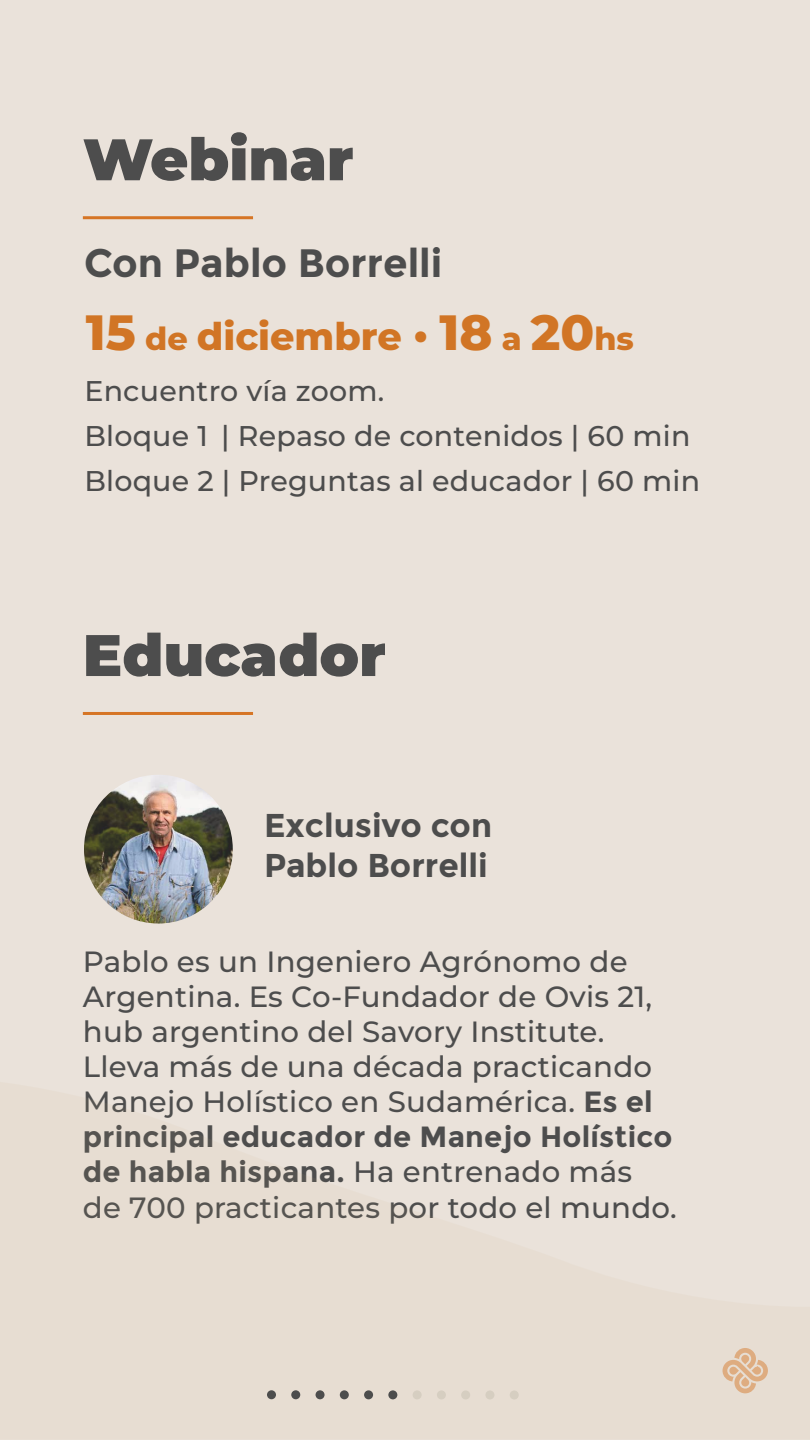
<style>
.page{position:relative;width:810px;height:1440px;background:#eae2da}
.page>*{position:absolute;margin:0;border:0;box-sizing:border-box;transform-origin:0 0}
.t1{font:900 58.5px "Montserrat";color:#4d4d4d}
.t2{font:700 39.6px "Montserrat";color:#4d4d4d}
.t3{font:800 38.1px "Montserrat";color:#d17525}
.t4{font:700 33px/39.6px "Montserrat";color:#4d4d4d}
.t5{font:500 29.25px/35.1px "Montserrat";letter-spacing:.01em;color:#4d4d4d}
.t6{font:500 28.5px/45px "Montserrat";letter-spacing:.01em;color:#4d4d4d}
.s1{font-size:49.5px}
.s2{font-size:31.72px}
.s3{font-weight:700}
</style>
<div class="page">
<hr style="left:83px;top:216px;width:170px;height:3px;background:#d67525">
<hr style="left:83px;top:712px;width:170px;height:3px;background:#d67525">
<img style="left:84px;top:775px;width:149px;height:149px;border-radius:74px">
<svg style="left:267px;top:1348px;width:501px;height:52px"></svg>
<div style="left:267px;top:1390px;width:9px;height:9px;background:#4d4d4d;border-radius:50%"></div>
<div style="left:291px;top:1390px;width:9px;height:9px;background:#4d4d4d;border-radius:50%"></div>
<div style="left:316px;top:1390px;width:9px;height:9px;background:#4d4d4d;border-radius:50%"></div>
<div style="left:340px;top:1390px;width:9px;height:9px;background:#4d4d4d;border-radius:50%"></div>
<div style="left:364px;top:1390px;width:9px;height:9px;background:#4d4d4d;border-radius:50%"></div>
<div style="left:388px;top:1390px;width:9px;height:9px;background:#4d4d4d;border-radius:50%"></div>
<div style="left:413px;top:1390px;width:9px;height:9px;background:#d6cec1;border-radius:50%"></div>
<div style="left:437px;top:1390px;width:9px;height:9px;background:#d6cec1;border-radius:50%"></div>
<div style="left:461px;top:1390px;width:9px;height:9px;background:#d6cec1;border-radius:50%"></div>
<div style="left:485px;top:1390px;width:9px;height:9px;background:#d6cec1;border-radius:50%"></div>
<div style="left:510px;top:1390px;width:9px;height:10px;background:#d6cec1;border-radius:50%"></div>
<h1 class="t1" style="left:83px;top:121px;width:272px">Webinar</h1>
<h2 class="t2" style="left:84px;top:239px;width:360px">Con Pablo Borrelli</h2>
<h3 class="t3" style="left:86px;top:311px;width:550px"><span class="s1">15</span> <span class="s2">de</span> diciembre <span class="s1">18</span> <span class="s2">a</span> <span class="s1">20</span><span class="s2">hs</span></h3>
<p class="t6" style="left:84px;top:368px;width:617px">Encuentro vía zoom.<br>Bloque 1 | Repaso de contenidos | 60 min<br>Bloque 2 | Preguntas al educador | 60 min</p>
<h1 class="t1" style="left:83px;top:616px;width:304px">Educador</h1>
<p class="t4" style="left:264px;top:806px;width:230px">Exclusivo con<br>Pablo Borrelli</p>
<p class="t5" style="left:83px;top:943px;width:595px">Pablo es un Ingeniero Agrónomo de Argentina. Es Co-Fundador de Ovis 21, hub argentino del Savory Institute.<br>Lleva más de una década practicando Manejo Holístico en Sudamérica. <span class="s3">Es el principal educador de Manejo Holístico de habla hispana.</span> Ha entrenado más de 700 practicantes por todo el mundo.</p>
</div>
